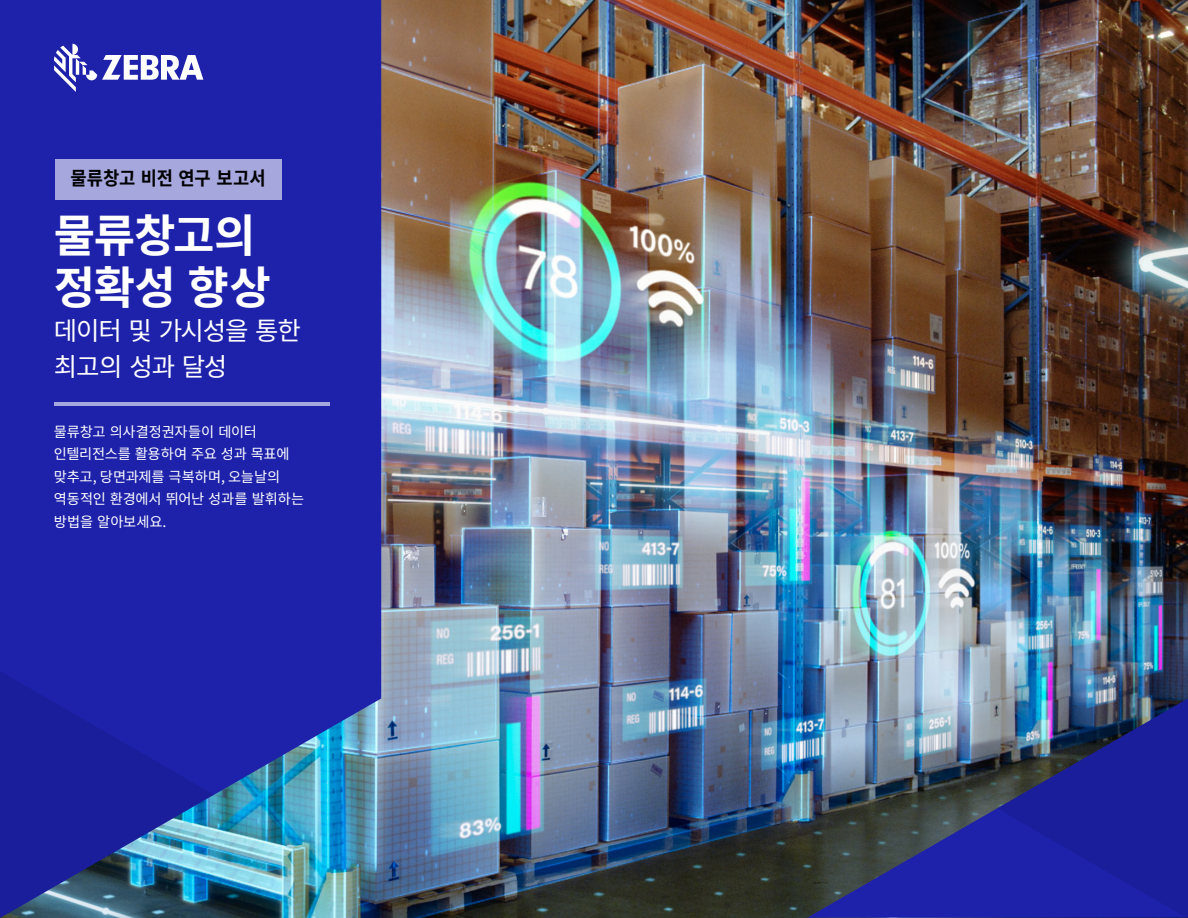
<style>
.page{position:relative;width:1188px;height:918px;background:#fff}
.page>*{position:absolute;margin:0;border:0;box-sizing:border-box;transform-origin:0 0}
.t1{font:700 45px/52.5px "Noto Sans CJ Kkr";letter-spacing:-.025em;color:#fff}
.t2{font:25.5px/36px "Noto Sans CJ Kkr";letter-spacing:-.045em;color:#fff}
.t3{font:700 18.75px "Noto Sans CJ Kkr";color:#000;scale:.94 1}
.t4{font:14.25px/22.5px "Noto Sans CJ Kkr";letter-spacing:-.015em;color:#fff}
</style>
<div class="page">
<img style="left:381px;top:0;width:807px;height:918px">
<div style="left:0;top:0;width:381px;height:665px;background:#1e22aa"></div>
<img style="left:0;top:665px;width:381px;height:253px">
<img style="left:807px;top:698px;width:26px;height:220px">
<img style="left:833px;top:698px;width:355px;height:220px">
<svg style="left:54px;top:44px;width:149px;height:48px"></svg>
<div style="left:55px;top:159px;width:227px;height:41px;background:#a5a7dd"></div>
<hr style="left:55px;top:402px;width:275px;height:4px;background:#a5a7dd">
<h3 class="t3" style="left:71px;top:168px;width:209px">물류창고 비전 연구 보고서</h3>
<h1 class="t1" style="left:54px;top:210px;width:218px">물류창고의 정확성 향상</h1>
<h2 class="t2" style="left:54px;top:313px;width:249px">데이터 및 가시성을 통한 최고의 성과 달성</h2>
<p class="t4" style="left:54px;top:420px;width:252px">물류창고 의사결정권자들이 데이터 인텔리전스를 활용하여 주요 성과 목표에 맞추고, 당면과제를 극복하며, 오늘날의 역동적인 환경에서 뛰어난 성과를 발휘하는 방법을 알아보세요.</p>
</div>
